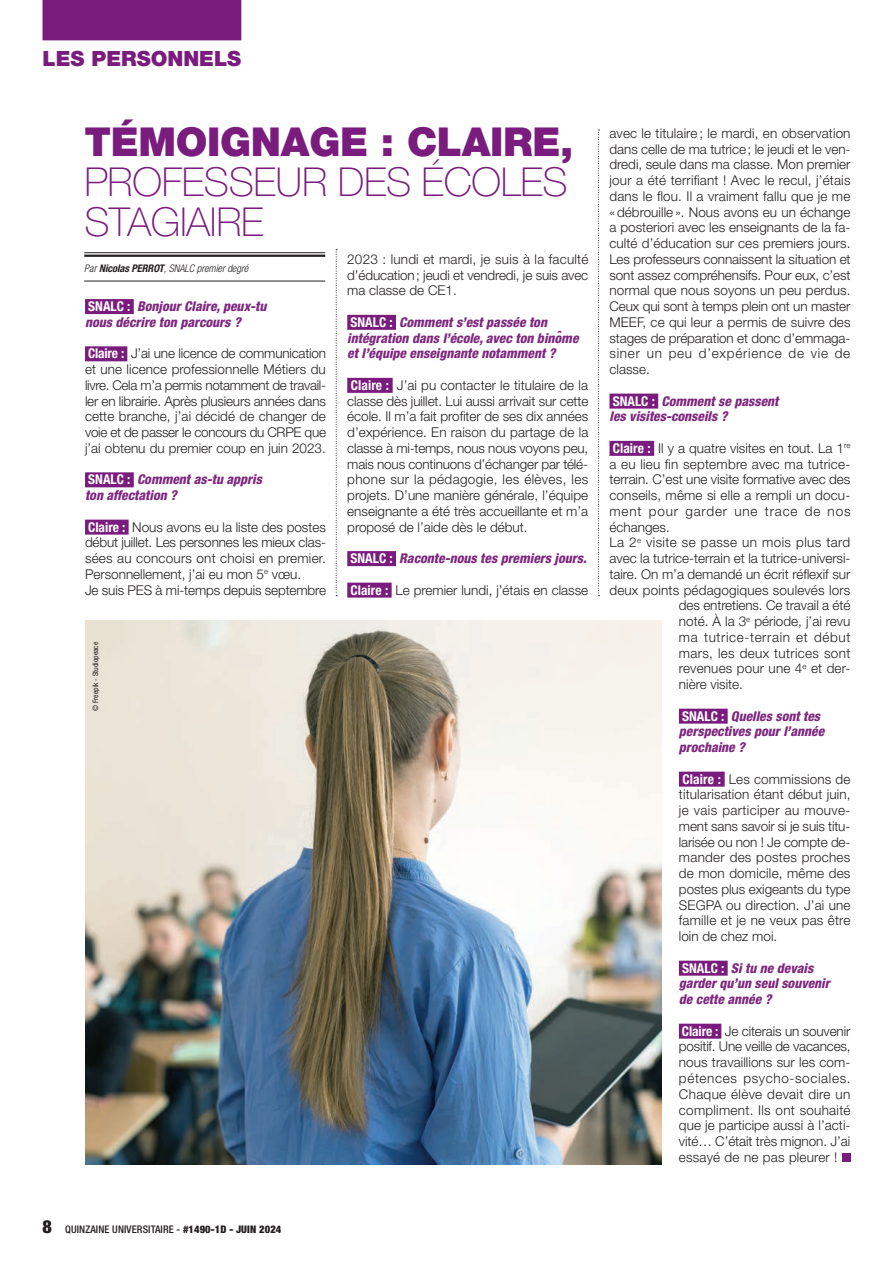
<style>
.page{position:relative;width:893px;height:1263px;background:#fff}
.page>*{position:absolute;margin:0;border:0;box-sizing:border-box;transform-origin:0 0}
.Titre_édito{font:100 39.9px/39.9px "Helvetica Neue LT Pro";letter-spacing:-.01em;color:#791c7d}
.Titre_édito-2{font:900 39.9px "Helvetica Neue LT Pro";letter-spacing:-.01em;color:#791c7d}
.t1{font:900 21px "Helvetica Neue LT Pro";color:#791c7d}
.t2{font:900 condensed 18px "Helvetica Neue LT Pro";color:#231f20}
.t3{font:300 13.5px/15.8px "Helvetica Neue LT Pro";color:#231f20;text-align:justify}
.t4{font:italic 800 condensed 13.5px/15.8px "Helvetica Neue LT Pro";color:#7d277e}
.t5{font:300 13.5px "Helvetica Neue LT Pro";letter-spacing:.025em;color:#231f20}
.t6{font:300 13.5px "Helvetica Neue LT Pro";letter-spacing:.045em;color:#231f20}
.t7{font:500 condensed 10.5px "Helvetica Neue LT Pro";letter-spacing:.01em;color:#231f20}
.t8{font:italic 300 condensed 10.5px "Helvetica Neue LT Pro";letter-spacing:-.005em;color:#231f20}
.t9{font:condensed 7.5px "Helvetica Neue LT Pro";color:#231f20}
.s1{font-weight:700}
.s2{font-weight:700;font-style:normal;color:#fff}
.s3{font-weight:700;font-stretch:condensed;color:#fff}
.s4{font-weight:900}
</style>
<div class="page">
<svg style="left:336px;top:249px;width:1px;height:347px"></svg>
<svg style="left:598px;top:130px;width:1px;height:466px"></svg>
<div style="left:85px;top:299px;width:49px;height:15px;background:#791c7d"></div>
<div style="left:85px;top:346px;width:42px;height:15px;background:#791c7d"></div>
<div style="left:85px;top:472px;width:49px;height:15px;background:#791c7d"></div>
<div style="left:85px;top:520px;width:44px;height:15px;background:#791c7d"></div>
<hr style="left:84px;top:252px;width:241px;height:1px;background:#231f20">
<hr style="left:84px;top:255px;width:241px;height:2px;background:#231f20">
<hr style="left:84px;top:281px;width:241px;height:1px;background:#231f20">
<div style="left:347px;top:315px;width:49px;height:15px;background:#791c7d"></div>
<div style="left:347px;top:378px;width:46px;height:15px;background:#791c7d"></div>
<div style="left:347px;top:551px;width:49px;height:15px;background:#791c7d"></div>
<div style="left:347px;top:583px;width:45px;height:15px;background:#791c7d"></div>
<div style="left:609px;top:394px;width:49px;height:15px;background:#791c7d"></div>
<div style="left:609px;top:441px;width:45px;height:15px;background:#791c7d"></div>
<div style="left:679px;top:709px;width:49px;height:15px;background:#791c7d"></div>
<div style="left:679px;top:772px;width:46px;height:15px;background:#791c7d"></div>
<div style="left:679px;top:961px;width:49px;height:15px;background:#791c7d"></div>
<div style="left:679px;top:1024px;width:42px;height:15px;background:#791c7d"></div>
<svg style="left:842px;top:1153px;width:8px;height:9px"></svg>
<img style="left:85px;top:621px;width:577px;height:543px">
<div style="left:43px;top:0;width:198px;height:40px;background:#791c7d"></div>
<p class="t1" style="left:43px;top:46px;width:200px">LES PERSONNELS</p>
<p class="Titre_édito-2" style="left:84px;top:118px;width:491px">TÉMOIGNAGE : CLAIRE,</p>
<p class="Titre_édito" style="left:84px;top:162px;width:485px">PROFESSEUR DES ÉCOLES<br>STAGIAIRE</p>
<p class="t8" style="left:84px;top:262px;width:166px">Par <span class="s1">Nicolas PERROT</span>, SNALC premier degré</p>
<p class="t3" style="left:347px;top:251px;width:243px">2023 : lundi et mardi, je suis à la faculté d’éducation; jeudi et vendredi, je suis avec ma classe de CE1.</p>
<p class="t4" style="left:347px;top:314px;width:233px"><span class="s2">SNALC :</span> Comment s’est passée ton intégration dans l’école, avec ton binôme et l’équipe enseignante notamment ?</p>
<p class="t3" style="left:347px;top:377px;width:243px"><span class="s3">Claire :</span> J’ai pu contacter le titulaire de la classe dès juillet. Lui aussi arrivait sur cette école. Il m’a fait profiter de ses dix années d’expérience. En raison du partage de la classe à mi-temps, nous nous voyons peu, mais nous continuons d’échanger par télé&shy;phone sur la pédagogie, les élèves, les projets. D’une manière générale, l’équipe enseignante a été très accueillante et m’a proposé de l’aide dès le début.</p>
<p class="t4" style="left:350px;top:550px;width:238px"><span class="s2">SNALC :</span> Raconte-nous tes premiers jours.</p>
<p class="t3" style="left:351px;top:582px;width:239px"><span class="s3">Claire :</span> Le premier lundi, j’étais en classe</p>
<p class="t4" style="left:85px;top:298px;width:183px"><span class="s2">SNALC :</span> Bonjour Claire, peux-tu nous décrire ton parcours ?</p>
<p class="t3" style="left:85px;top:345px;width:242px"><span class="s3">Claire :</span> J’ai une licence de communication et une licence professionnelle Métiers du livre. Cela m’a permis notamment de travail&shy;ler en librairie. Après plusieurs années dans cette branche, j’ai décidé de changer de voie et de passer le concours du CRPE que j’ai obtenu du premier coup en juin 2023.</p>
<p class="t4" style="left:85px;top:472px;width:178px"><span class="s2">SNALC :</span> Comment as-tu appris ton affectation ?</p>
<p class="t3" style="left:85px;top:519px;width:242px"><span class="s3">Claire :</span> Nous avons eu la liste des postes début juillet. Les personnes les mieux clas&shy;sées au concours ont choisi en premier.<br>Personnellement, j’ai eu mon 5<sup>e</sup> vœu.</p>
<p class="t3" style="left:85px;top:582px;width:243px">Je suis PES à mi-temps depuis septembre</p>
<p class="t9" style="left:91px;top:711px;width:70px;rotate:-90deg">© Freepik - Studiopeace</p>
<p class="t3" style="left:609px;top:125px;width:243px">avec le titulaire ; le mardi, en observation dans celle de ma tutrice; le jeudi et le ven&shy;dredi, seule dans ma classe. Mon premier jour a été terrifiant ! Avec le recul, j’étais dans le flou. Il a vraiment fallu que je me «débrouille ». Nous avons eu un échange a posteriori avec les enseignants de la fa&shy;culté d’éducation sur ces premiers jours.<br>Les professeurs connaissent la situation et sont assez compréhensifs. Pour eux, c’est normal que nous soyons un peu perdus.<br>Ceux qui sont à temps plein ont un master MEEF, ce qui leur a permis de suivre des stages de préparation et donc d’emmaga&shy;siner un peu d’expérience de vie de classe.</p>
<p class="t4" style="left:609px;top:393px;width:170px"><span class="s2">SNALC :</span> Comment se passent les visites-conseils ?</p>
<p class="t3" style="left:609px;top:440px;width:243px"><span class="s3">Claire :</span> Il y a quatre visites en tout. La 1<sup>re </sup>a eu lieu fin septembre avec ma tutrice&shy;terrain. C’est une visite formative avec des conseils, même si elle a rempli un docu&shy;ment pour garder une trace de nos échanges.</p>
<p class="t5" style="left:609px;top:534px;width:242px">La 2<sup>e</sup> visite se passe un mois plus tard</p>
<p class="t3" style="left:609px;top:550px;width:242px">avec la tutrice-terrain et la tutrice-universi-</p>
<p class="t3" style="left:609px;top:566px;width:242px">taire. On m’a demandé un écrit réflexif sur</p>
<p class="t3" style="left:609px;top:582px;width:242px">deux points pédagogiques soulevés lors</p>
<p class="t3" style="left:679px;top:597px;width:173px">des entretiens. Ce travail a été</p>
<p class="t3" style="left:679px;top:613px;width:173px">noté. À la 3<sup>e</sup> période, j’ai revu</p>
<p class="t6" style="left:679px;top:629px;width:173px">ma tutrice-terrain et début</p>
<p class="t5" style="left:679px;top:645px;width:173px">mars, les deux tutrices sont</p>
<p class="t3" style="left:679px;top:660px;width:173px">revenues pour une 4<sup>e</sup> et der-</p>
<p class="t3" style="left:679px;top:676px;width:66px">nière visite.</p>
<p class="t4" style="left:679px;top:708px;width:147px"><span class="s2">SNALC :</span> Quelles sont tes perspectives pour l’année prochaine ?</p>
<p class="t3" style="left:679px;top:771px;width:173px"><span class="s3">Claire :</span> Les commissions de titularisation étant début juin, je vais participer au mouve&shy;ment sans savoir si je suis titu&shy;larisée ou non ! Je compte de&shy;mander des postes proches de mon domicile, même des postes plus exigeants du type SEGPA ou direction. J’ai une famille et je ne veux pas être loin de chez moi.</p>
<p class="t4" style="left:679px;top:960px;width:152px"><span class="s2">SNALC :</span> Si tu ne devais garder qu’un seul souvenir de cette année ?</p>
<p class="t3" style="left:679px;top:1023px;width:173px"><span class="s3">Claire :</span> Je citerais un souvenir positif. Une veille de vacances, nous travaillions sur les com&shy;pétences psycho-sociales.<br>Chaque élève devait dire un compliment. Ils ont souhaité que je participe aussi à l’acti&shy;vité… C’était très mignon. J’ai essayé de ne pas pleurer !</p>
<p class="t2" style="left:43px;top:1216px;width:11px">8</p>
<p class="t7" style="left:65px;top:1223px;width:218px">QUINZAINE UNIVERSITAIRE - <span class="s4">#1490-1D - JUIN 2024</span></p>
</div>
